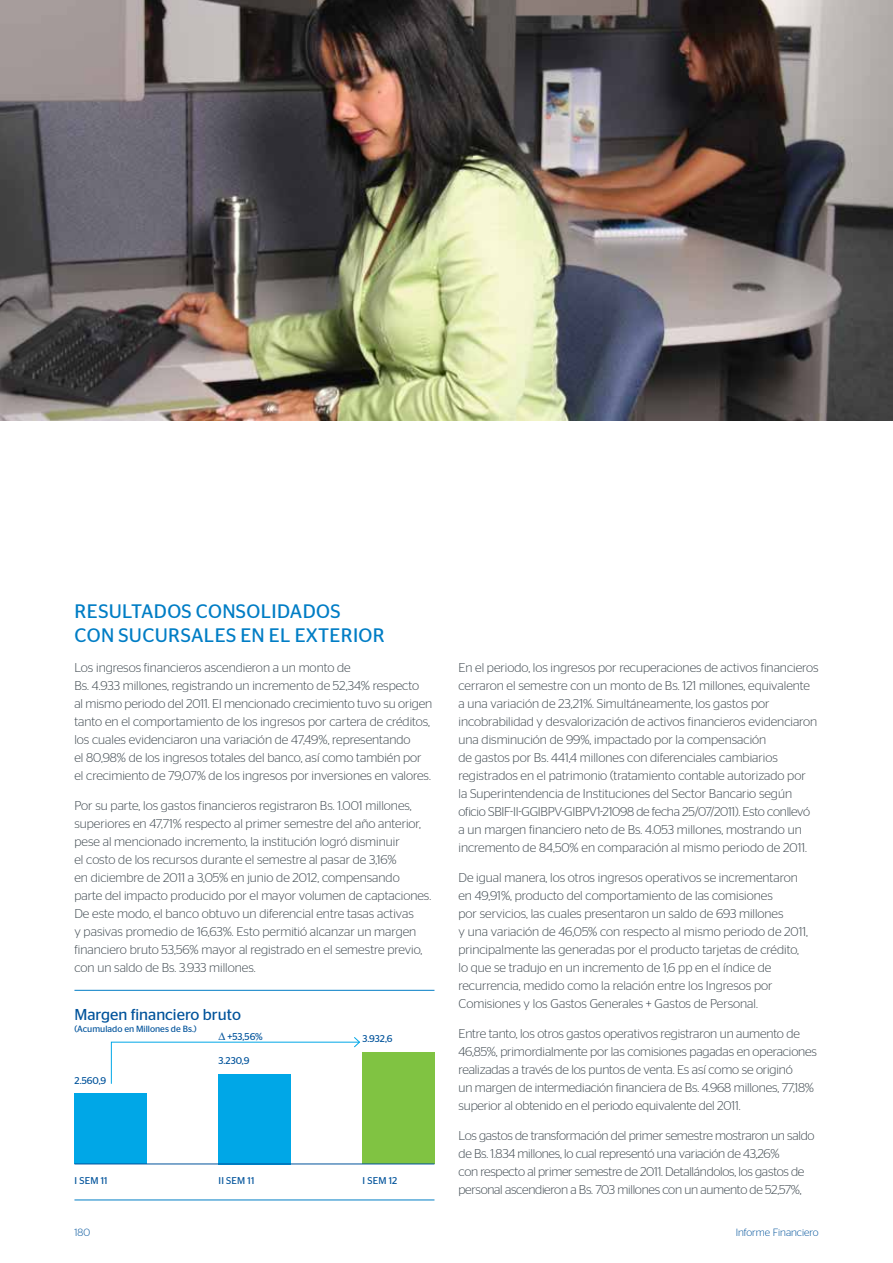
<style>
.page{position:relative;width:893px;height:1263px;background:#fff}
.page>*{position:absolute;margin:0;border:0;box-sizing:border-box;transform-origin:0 0}
.t1{font:19.5px "Stag Sans";letter-spacing:.02em;color:#007dc5}
.t2{font:15.75px "Stag Sans";color:#00539b}
.t3{font:300 12.75px/18px "Stag Sans";color:#3e484f}
.t4{font:300 12.75px/18px "Stag Sans";letter-spacing:-.02em;color:#3e484f}
.t5{font:300 10.5px "Stag Sans";color:#00539b}
.t6{font:9.9px "Stag Sans";color:#00539b}
.t7{font:9px "Stag Sans";color:#00539b}
</style>
<div class="page">
<div style="left:74px;top:1093px;width:72px;height:71px;background:#00a7e7"></div>
<div style="left:218px;top:1074px;width:72px;height:90px;background:#00a7e7"></div>
<div style="left:362px;top:1052px;width:72px;height:112px;background:#80c342"></div>
<hr style="left:74px;top:990px;width:360px;height:1px;background:#007dc5">
<hr style="left:74px;top:1200px;width:360px;height:1px;background:#007dc5">
<svg style="left:111px;top:1037px;width:250px;height:47px"></svg>
<hr style="left:74px;top:1164px;width:360px;height:1px;background:#00539b">
<img style="left:0;top:0;width:893px;height:420px">
<h1 class="t1" style="left:75px;top:600px;width:25px">RESULTADOS</h1>
<h1 class="t1" style="left:196px;top:600px;width:26px">CONSOLIDADOS</h1>
<h1 class="t1" style="left:75px;top:624px;width:14px">CON</h1>
<h1 class="t1" style="left:118px;top:624px;width:24px">SUCURSALES</h1>
<h1 class="t1" style="left:240px;top:624px;width:90px">EN EL EXTERIOR</h1>
<p class="t3" style="left:74px;top:658px;width:359px">Los ingresos financieros ascendieron a un monto de<br>Bs. 4.933 millones, registrando un incremento de 52,34% respecto<br>al mismo periodo del 2011. El mencionado crecimiento tuvo su origen tanto en el comportamiento de los ingresos por cartera de créditos, los cuales evidenciaron una variación de 47,49%, representando<br>el 80,98% de los ingresos totales del banco, así como también por el crecimiento de 79,07% de los ingresos por inversiones en valores.</p>
<p class="t3" style="left:74px;top:796px;width:358px">Por su parte, los gastos financieros registraron Bs. 1.001 millones, superiores en 47,71% respecto al primer semestre del año anterior, pese al mencionado incremento, la institución logró disminuir<br>el costo de los recursos durante el semestre al pasar de 3,16%<br>en diciembre de 2011 a 3,05% en junio de 2012, compensando<br>parte del impacto producido por el mayor volumen de captaciones.<br>De este modo, el banco obtuvo un diferencial entre tasas activas<br>y pasivas promedio de 16,63%. Esto permitió alcanzar un margen financiero bruto 53,56% mayor al registrado en el semestre previo, con un saldo de Bs. 3.933 millones.</p>
<p class="t2" style="left:74px;top:1006px;width:168px">MARGEN FINANCIERO BRUTO</p>
<p class="t7" style="left:74px;top:1024px;width:124px">(ACUMULADO EN MILLONES DE BS.)</p>
<p class="t6" style="left:218px;top:1031px;width:46px">∆ +53,56%</p>
<p class="t6" style="left:74px;top:1075px;width:33px">2.560,9</p>
<p class="t6" style="left:218px;top:1055px;width:32px">3.230,9</p>
<p class="t6" style="left:362px;top:1033px;width:32px">3.932,6</p>
<p class="t6" style="left:75px;top:1175px;width:35px">I SEM 11</p>
<p class="t6" style="left:219px;top:1175px;width:37px">II SEM 11</p>
<p class="t6" style="left:363px;top:1175px;width:36px">I SEM 12</p>
<p class="t3" style="left:458px;top:658px;width:362px">En el periodo, los ingresos por recuperaciones de activos financieros cerraron el semestre con un monto de Bs. 121 millones, equivalente a una variación de 23,21%. Simultáneamente, los gastos por incobrabilidad y desvalorización de activos financieros evidenciaron una disminución de 99%, impactado por la compensación<br>de gastos por Bs. 441,4 millones con diferenciales cambiarios registrados en el patrimonio (tratamiento contable autorizado por<br>la Superintendencia de Instituciones del Sector Bancario según oficio SBIF-II-GGIBPV-GIBPV1-21098 de fecha 25/07/2011). Esto conllevó a un margen financiero neto de Bs. 4.053 millones, mostrando un incremento de 84,50% en comparación al mismo periodo de 2011.</p>
<p class="t3" style="left:458px;top:868px;width:351px">De igual manera, los otros ingresos operativos se incrementaron en 49,91%, producto del comportamiento de las comisiones<br>por servicios, las cuales presentaron un saldo de 693 millones<br>y una variación de 46,05% con respecto al mismo periodo de 2011, principalmente las generadas por el producto tarjetas de crédito, lo que se tradujo en un incremento de 1,6 pp en el índice de recurrencia, medido como la relación entre los Ingresos por Comisiones y los Gastos Generales + Gastos de Personal.</p>
<p class="t3" style="left:458px;top:1024px;width:360px">Entre tanto, los otros gastos operativos registraron un aumento de 46,85%, primordialmente por las comisiones pagadas en operaciones realizadas a través de los puntos de venta. Es así como se originó<br>un margen de intermediación financiera de Bs. 4.968 millones, 77,18% superior al obtenido en el periodo equivalente del 2011.</p>
<p class="t4" style="left:458px;top:1127px;width:358px">Los gastos de transformación del primer semestre mostraron un saldo de Bs. 1.834 millones, lo cual representó una variación de 43,26%<br>con respecto al primer semestre de 2011. Detallándolos, los gastos de personal ascendieron a Bs. 703 millones con un aumento de 52,57%,</p>
<p class="t5" style="left:74px;top:1227px;width:17px">180</p>
<p class="t5" style="left:736px;top:1227px;width:84px">Informe Financiero</p>
</div>
